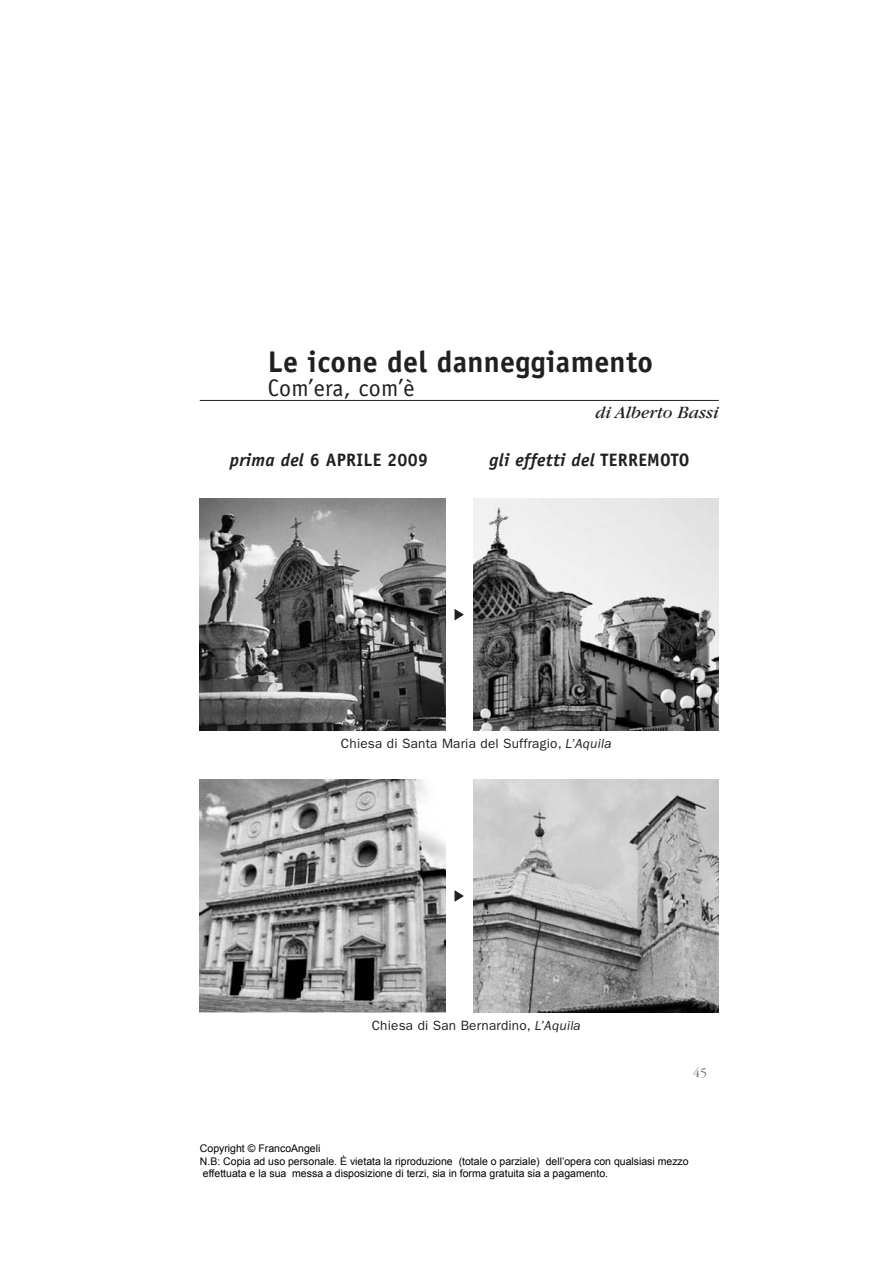
<style>
.page{position:relative;width:893px;height:1263px;background:#fff}
.page>*{position:absolute;margin:0;border:0;box-sizing:border-box;transform-origin:0 0}
.t1{font:700 30px "Officina Sans";letter-spacing:.01em;color:#202020}
.t2{font:24px "Officina Sans";letter-spacing:.01em;color:#202020}
.t3{font:italic 700 18px "Officina Sans";letter-spacing:.015em;color:#202020}
.t4{font:700 18px "Officina Sans";letter-spacing:.015em;color:#202020}
.t5{font:italic 18px "Garamond";color:#202020}
.t6{font:13.5px "ITC Franklin Gothic Std";letter-spacing:.015em;color:#202020}
.t7{font:300 13.5px "Garamond";color:#646464}
.t8{font:10.5px/12.6px "Arial";color:#000}
.s1{font-style:italic}
.s2{font-style:normal}
</style>
<div class="page">
<hr style="left:200px;top:400px;width:518px;height:1px;background:#202020">
<img style="left:200px;top:498px;width:518px;height:233px">
<img style="left:200px;top:780px;width:518px;height:232px">
<div style="left:446px;top:488px;width:26px;height:246px;background:#fff"></div>
<svg style="left:454px;top:609px;width:10px;height:11px"></svg>
<div style="left:446px;top:776px;width:26px;height:237px;background:#fff"></div>
<svg style="left:454px;top:890px;width:10px;height:12px"></svg>
<h1 class="t1" style="left:268px;top:350px;width:387px">Le icone del danneggiamento</h1>
<h2 class="t2" style="left:268px;top:379px;width:148px">Com’era, com’è</h2>
<h3 class="t4" style="left:230px;top:453px;width:200px"><span class="s1">prima del</span> 6 APRILE 2009</h3>
<h3 class="t5" style="left:595px;top:406px;width:125px">di Alberto Bassi</h3>
<h3 class="t3" style="left:489px;top:453px;width:201px">gli effetti del <span class="s2">TERREMOTO</span></h3>
<p class="t6" style="left:341px;top:739px;width:272px">Chiesa di Santa Maria del Suffragio, <span class="s1">L’Aquila</span></p>
<p class="t6" style="left:371px;top:1021px;width:211px">Chiesa di San Bernardino, <span class="s1">L’Aquila</span></p>
<p class="t7" style="left:693px;top:1067px;width:15px">45</p>
<p class="t8" style="left:200px;top:1142px;width:490px">Copyright © FrancoAngeli<br>N.B: Copia ad uso personale. È vietata la riproduzione (totale o parziale) dell’opera con qualsiasi mezzo effettuata e la sua messa a disposizione di terzi, sia in forma gratuita sia a pagamento.</p>
</div>
